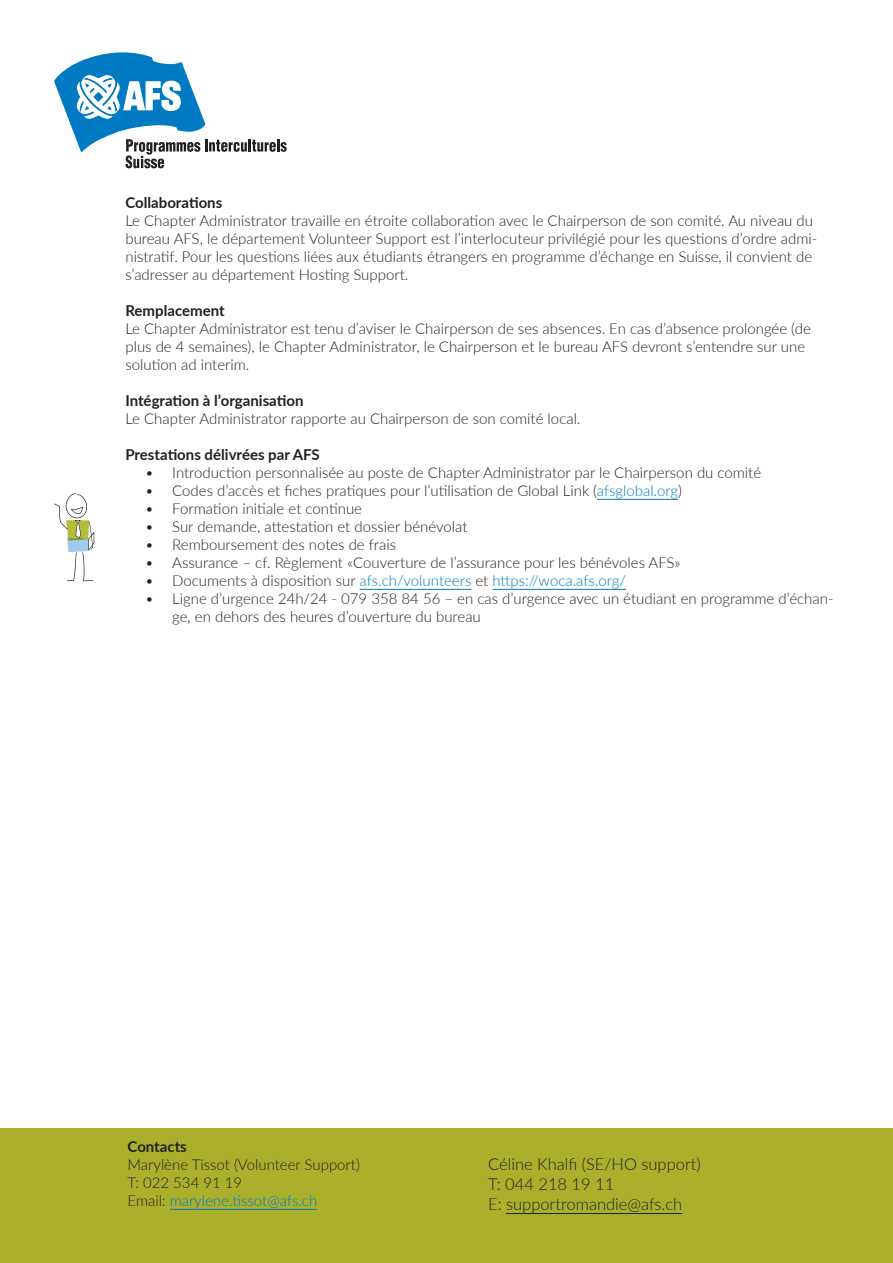
<style>
.page{position:relative;width:893px;height:1263px;background:#fff}
.page>*{position:absolute;margin:0;border:0;box-sizing:border-box;transform-origin:0 0}
.t1{font:300 16.5px "Lato";color:#231f20}
.t2{font:300 15px/18px "Lato";color:#231f20}
.t3{font:300 15px "Lato";color:#007ac2}
.t4{font:700 15px "Lato";color:#231f20}
.s1{color:#007ac2}
.s2{color:#231f20}
</style>
<div class="page">
<div style="left:0;top:1128px;width:893px;height:134px;background:#aab02c"></div>
<hr style="left:597px;top:499px;width:81px;height:1px;background:#007ac2">
<hr style="left:360px;top:589px;width:111px;height:1px;background:#007ac2">
<hr style="left:492px;top:589px;width:134px;height:1px;background:#007ac2">
<svg style="left:54px;top:493px;width:40px;height:88px"></svg>
<hr style="left:170px;top:1209px;width:147px;height:1px;background:#007ac2">
<hr style="left:506px;top:1213px;width:176px;height:1px;background:#231f20">
<svg style="left:54px;top:52px;width:233px;height:116px"></svg>
<p class="t4" style="left:125px;top:191px;width:98px">Collaborations</p>
<p class="t2" style="left:125px;top:211px;width:693px">Le Chapter Administrator travaille en étroite collaboration avec le Chairperson de son comité. Au niveau du bureau AFS, le département Volunteer Support est l’interlocuteur privilégié pour les questions d’ordre admi&shy;nistratif. Pour les questions liées aux étudiants étrangers en programme d’échange en Suisse, il convient de s’adresser au département Hosting Support.</p>
<p class="t4" style="left:125px;top:299px;width:101px">Remplacement</p>
<p class="t2" style="left:125px;top:319px;width:687px">Le Chapter Administrator est tenu d’aviser le Chairperson de ses absences. En cas d’absence prolongée (de plus de 4 semaines), le Chapter Administrator, le Chairperson et le bureau AFS devront s’entendre sur une solution ad interim.</p>
<p class="t4" style="left:125px;top:389px;width:180px">Intégration à l’organisation</p>
<p class="t2" style="left:125px;top:409px;width:456px">Le Chapter Administrator rapporte au Chairperson de son comité local.</p>
<p class="t4" style="left:125px;top:443px;width:196px">Prestations délivrées par AFS</p>
<p class="t2" style="left:145px;top:463px;width:617px">• Introduction personnalisée au poste de Chapter Administrator par le Chairperson du comité</p>
<p class="t2" style="left:145px;top:481px;width:538px">• Codes d’accès et fiches pratiques pour l’utilisation de Global Link (<span class="s1">afsglobal.org</span>)</p>
<p class="t2" style="left:145px;top:499px;width:218px">• Formation initiale et continue</p>
<p class="t2" style="left:145px;top:517px;width:324px">• Sur demande, attestation et dossier bénévolat</p>
<p class="t2" style="left:145px;top:535px;width:252px">• Remboursement des notes de frais</p>
<p class="t2" style="left:145px;top:553px;width:537px">• Assurance – cf. Règlement «Couverture de l’assurance pour les bénévoles AFS»</p>
<p class="t3" style="left:145px;top:570px;width:482px"><span class="s2">• Documents à disposition sur</span> afs.ch/volunteers <span class="s2">et</span> https://woca.afs.org/</p>
<p class="t2" style="left:172px;top:589px;width:663px;text-indent:-27px">• Ligne d’urgence 24h/24 - 079 358 84 56 – en cas d’urgence avec un étudiant en programme d’échan&shy;ge, en dehors des heures d’ouverture du bureau</p>
<p class="t4" style="left:128px;top:1135px;width:61px">Contacts</p>
<p class="t2" style="left:128px;top:1155px;width:234px">Marylène Tissot (Volunteer Support)</p>
<p class="t2" style="left:128px;top:1173px;width:116px">T: 022 534 91 19</p>
<p class="t3" style="left:128px;top:1190px;width:191px"><span class="s2">Email:</span> marylene.tissot@afs.ch</p>
<p class="t1" style="left:488px;top:1152px;width:214px">Céline Khalfi (SE/HO support)</p>
<p class="t1" style="left:488px;top:1172px;width:128px">T: 044 218 19 11</p>
<p class="t1" style="left:488px;top:1192px;width:196px">E: supportromandie@afs.ch</p>
</div>
